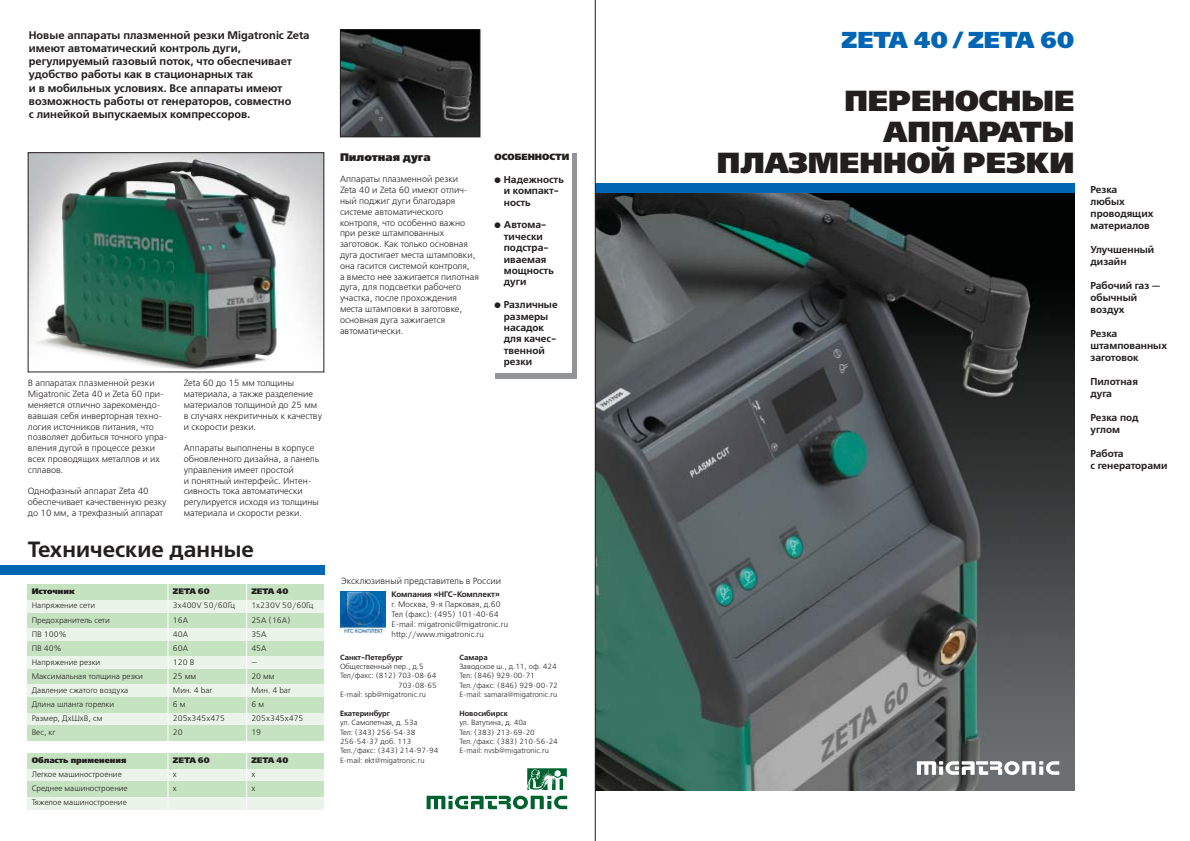
<style>
.page{position:relative;width:1190px;height:841px;background:#fff}
.page>*{position:absolute;margin:0;border:0;box-sizing:border-box;transform-origin:0 0}
.t1{font:29px/31px "Free Set Black C";color:#231f1f;text-align:right}
.t2{font:23px "Free Set Black C";color:#0066b3}
.t3{font:700 22px "Free Set C";color:#231f1f}
.t4{font:700 11px/13.2px "Free Set C";color:#231f1f}
.t5{font:11px "Free Set Black C";color:#231f1f}
.t6{font:700 10px/11.4px "Free Set C";color:#231f1f}
.t7{font:9px/10.8px "Free Set C";color:#231f1f}
.t8{font:9px "Free Set Black C";color:#231f1f}
.t9{font:8px/10px "Free Set C";color:#231f1f}
.t10{font:8px "Free Set Black C";color:#231f1f}
.t11{font:700 8px "Free Set C";color:#231f1f}
.t12{font:7.5px/9.4px "Free Set C";color:#231f1f}
.t13{font:700 7.5px "Free Set C";color:#231f1f}
</style>
<div class="page">
<img style="left:596px;top:193px;width:478px;height:598px">
<div style="left:0;top:565px;width:324px;height:10px;background:#0066b3"></div>
<div style="left:595px;top:183px;width:479px;height:10px;background:#0066b3"></div>
<svg style="left:917px;top:761px;width:142px;height:14px"></svg>
<div style="left:495px;top:153px;width:81px;height:225px;background:#939497"></div>
<div style="left:495px;top:153px;width:77px;height:220px;background:#fff"></div>
<img style="left:342px;top:31px;width:136px;height:104px">
<div style="left:340px;top:29px;width:140px;height:108px;border:1px solid #231f1f"></div>
<img style="left:30px;top:154px;width:292px;height:216px">
<div style="left:28px;top:585px;width:296px;height:15px;background:#c6e3c1"></div>
<div style="left:28px;top:600px;width:296px;height:13px;background:#eaf4e8"></div>
<div style="left:28px;top:613px;width:296px;height:15px;background:#c6e3c1"></div>
<div style="left:28px;top:628px;width:296px;height:13px;background:#eaf4e8"></div>
<div style="left:28px;top:641px;width:296px;height:15px;background:#c6e3c1"></div>
<div style="left:28px;top:657px;width:296px;height:12px;background:#eaf4e8"></div>
<div style="left:28px;top:669px;width:296px;height:16px;background:#c6e3c1"></div>
<div style="left:28px;top:685px;width:296px;height:12px;background:#eaf4e8"></div>
<div style="left:28px;top:697px;width:296px;height:16px;background:#c6e3c1"></div>
<div style="left:28px;top:713px;width:296px;height:12px;background:#eaf4e8"></div>
<div style="left:28px;top:725px;width:296px;height:16px;background:#c6e3c1"></div>
<div style="left:28px;top:753px;width:296px;height:16px;background:#c6e3c1"></div>
<div style="left:28px;top:769px;width:296px;height:13px;background:#eaf4e8"></div>
<div style="left:28px;top:782px;width:296px;height:15px;background:#c6e3c1"></div>
<div style="left:28px;top:797px;width:296px;height:13px;background:#eaf4e8"></div>
<img style="left:340px;top:591px;width:45px;height:43px">
<svg style="left:427px;top:768px;width:140px;height:41px"></svg>
<hr style="left:167px;top:582px;width:1px;height:231px;background:#fff">
<hr style="left:246px;top:582px;width:1px;height:231px;background:#fff">
<hr style="left:595px;top:0;width:1px;height:841px;background:#231f1f">
<p class="t4" style="left:29px;top:30px;width:282px">Новые аппараты плазменной резки Migatronic Zeta имеют автоматический контроль дуги, регулируемый газовый поток, что обеспечивает удобство работы как в стационарных так<br>и в мобильных условиях. Все аппараты имеют возможность работы от генераторов, совместно<br>с линейкой выпускаемых компрессоров.</p>
<p class="t7" style="left:28px;top:379px;width:141px">В аппаратах плазменной резки<br>Migatronic Zeta 40 и Zeta 60 при&shy;меняется отлично зарекомендо&shy;вавшая себя инверторная техно&shy;логия источников питания, что позволяет добиться точного упра&shy;вления дугой в процессе резки всех проводящих металлов и их сплавов.</p>
<p class="t7" style="left:28px;top:487px;width:140px">Однофазный аппарат Zeta 40 обеспечивает качественную резку до 10 мм, а трехфазный аппарат</p>
<p class="t7" style="left:184px;top:379px;width:140px">Zeta 60 до 15 мм толщины материала, а также разделение материалов толщиной до 25 мм в случаях некритичных к качеству и скорости резки.</p>
<p class="t7" style="left:184px;top:444px;width:137px">Аппараты выполнены в корпусе обновленного дизайна, а панель управления имеет простой<br>и понятный интерфейс. Интен&shy;сивность тока автоматически регулируется исходя из толщины материала и скорости резки.</p>
<h3 class="t3" style="left:28px;top:541px;width:228px">Технические данные</h3>
<p class="t10" style="left:32px;top:589px;width:45px">Источник</p>
<p class="t10" style="left:173px;top:589px;width:38px">ZETA 60</p>
<p class="t10" style="left:251px;top:589px;width:38px">ZETA 40</p>
<p class="t9" style="left:32px;top:602px;width:65px">Напряжение сети</p>
<p class="t9" style="left:173px;top:602px;width:64px">3x400V 50/60Гц</p>
<p class="t9" style="left:251px;top:602px;width:64px">1x230V 50/60Гц</p>
<p class="t9" style="left:32px;top:616px;width:80px">Предохранитель сети</p>
<p class="t9" style="left:173px;top:616px;width:17px">16А</p>
<p class="t9" style="left:251px;top:616px;width:41px">25А (16А)</p>
<p class="t9" style="left:32px;top:630px;width:36px">ПВ 100%</p>
<p class="t9" style="left:173px;top:630px;width:17px">40A</p>
<p class="t9" style="left:251px;top:630px;width:17px">35A</p>
<p class="t9" style="left:32px;top:644px;width:31px">ПВ 40%</p>
<p class="t9" style="left:173px;top:644px;width:17px">60A</p>
<p class="t9" style="left:251px;top:644px;width:17px">45A</p>
<p class="t9" style="left:32px;top:658px;width:70px">Напряжение резки</p>
<p class="t9" style="left:173px;top:658px;width:23px">120 В</p>
<p class="t9" style="left:251px;top:658px;width:8px">—</p>
<p class="t9" style="left:32px;top:672px;width:113px">Максимальная толщина резки</p>
<p class="t9" style="left:173px;top:672px;width:25px">25 мм</p>
<p class="t9" style="left:251px;top:672px;width:25px">20 мм</p>
<p class="t9" style="left:32px;top:686px;width:98px">Давление сжатого воздуха</p>
<p class="t9" style="left:173px;top:686px;width:41px">Мин. 4 bar</p>
<p class="t9" style="left:251px;top:686px;width:41px">Мин. 4 bar</p>
<p class="t9" style="left:32px;top:700px;width:84px">Длина шланга горелки</p>
<p class="t9" style="left:173px;top:700px;width:14px">6 м</p>
<p class="t9" style="left:251px;top:700px;width:14px">6 м</p>
<p class="t9" style="left:32px;top:714px;width:72px">Размер, ДхШхВ, см</p>
<p class="t9" style="left:173px;top:714px;width:54px">205х345х475</p>
<p class="t9" style="left:251px;top:714px;width:54px">205х345х475</p>
<p class="t9" style="left:32px;top:728px;width:26px">Вес, кг</p>
<p class="t9" style="left:173px;top:728px;width:11px">20</p>
<p class="t9" style="left:251px;top:728px;width:11px">19</p>
<p class="t10" style="left:32px;top:757px;width:96px">Область применения</p>
<p class="t10" style="left:173px;top:757px;width:38px">ZETA 60</p>
<p class="t10" style="left:251px;top:757px;width:38px">ZETA 40</p>
<p class="t9" style="left:32px;top:770px;width:92px">Легкое машиностроение</p>
<p class="t9" style="left:173px;top:770px;width:5px">х</p>
<p class="t9" style="left:251px;top:770px;width:5px">х</p>
<p class="t9" style="left:32px;top:784px;width:97px">Среднее машиностроение</p>
<p class="t9" style="left:173px;top:784px;width:5px">х</p>
<p class="t9" style="left:251px;top:784px;width:5px">х</p>
<p class="t9" style="left:32px;top:798px;width:97px">Тяжелое машиностроение</p>
<h2 class="t2" style="left:842px;top:31px;width:234px">ZETA 40 / ZETA 60</h2>
<h1 class="t1" style="left:717px;top:89px;width:359px">ПЕРЕНОСНЫЕ<br>АППАРАТЫ<br>ПЛАЗМЕННОЙ РЕЗКИ</h1>
<p class="t5" style="left:340px;top:153px;width:92px">Пилотная дуга</p>
<p class="t7" style="left:340px;top:175px;width:141px">Аппараты плазменной резки<br>Zeta 40 и Zeta 60 имеют отлич&shy;ный поджиг дуги благодаря системе автоматического контроля, что особенно важно при резке штампованных заготовок. Как только основная дуга достигает места штамповки, она гасится системой контроля,<br>а вместо нее зажигается пилотная дуга, для подсветки рабочего участка, после прохождения места штамповки в заготовке, основная дуга зажигается автоматически.</p>
<p class="t6" style="left:1091px;top:184px;width:64px;line-height:12px">Резка любых проводящих материалов</p>
<p class="t8" style="left:495px;top:154px;width:76px">ОСОБЕННОСТИ</p>
<p class="t6" style="left:504px;top:175px;width:61px;text-indent:-9px">● Надежность и компакт&shy;ность</p>
<p class="t6" style="left:504px;top:220px;width:51px;text-indent:-9px">● Автома&shy;тически подстра&shy;иваемая мощность дуги</p>
<p class="t6" style="left:504px;top:300px;width:55px;text-indent:-9px">● Различные размеры насадок для качес&shy;твенной резки</p>
<p class="t6" style="left:1091px;top:244px;width:65px;line-height:12px">Улучшенный дизайн</p>
<p class="t6" style="left:1091px;top:280px;width:71px;line-height:12px">Рабочий газ — обычный воздух</p>
<p class="t6" style="left:1091px;top:328px;width:78px;line-height:12px">Резка штампованных заготовок</p>
<p class="t6" style="left:1091px;top:376px;width:49px;line-height:12px">Пилотная дуга</p>
<p class="t6" style="left:1091px;top:412px;width:50px;line-height:12px">Резка под углом</p>
<p class="t6" style="left:1091px;top:448px;width:78px;line-height:12px">Работа<br>с генераторами</p>
<p class="t7" style="left:341px;top:577px;width:162px">Эксклюзивный представитель в России</p>
<p class="t11" style="left:392px;top:592px;width:110px">Компания «НГС-Комплект»</p>
<p class="t9" style="left:392px;top:601px;width:118px">г. Москва, 9-я Парковая, д.60<br>Тел (факс): (495) 101-40-64<br>E-mail: migatronic@migatronic.ru http://www.migatronic.ru</p>
<p class="t13" style="left:340px;top:654px;width:65px">Санкт-Петербург</p>
<p class="t12" style="left:340px;top:663px;width:85px">Общественный пер., д.5</p>
<p class="t12" style="left:340px;top:672px;width:98px">Тел/факс: (812) 703-08-64</p>
<p class="t12" style="left:398px;top:681px;width:40px">703-08-65</p>
<p class="t12" style="left:340px;top:691px;width:88px">E-mail: spb@migatronic.ru</p>
<p class="t13" style="left:340px;top:711px;width:52px">Екатеринбург</p>
<p class="t12" style="left:340px;top:719px;width:100px">ул. Самолетная, д. 53а<br>Тел: (343) 256-54-38<br>256-54-37 доб. 113<br>Тел./факс: (343) 214-97-94<br>E-mail: ekt@migatronic.ru</p>
<p class="t13" style="left:459px;top:654px;width:30px">Самара</p>
<p class="t12" style="left:459px;top:663px;width:100px">Заводское ш., д.11, оф. 424<br>Тел: (846) 929-00-71<br>Тел./факс: (846) 929-00-72<br>E-mail: samara@migatronic.ru</p>
<p class="t13" style="left:459px;top:711px;width:50px">Новосибирск</p>
<p class="t12" style="left:459px;top:719px;width:100px">ул. Ватутина, д. 40а<br>Тел: (383) 213-69-20<br>Тел./факс: (383) 210-56-24<br>E-mail: nvsb@migatronic.ru</p>
</div>
